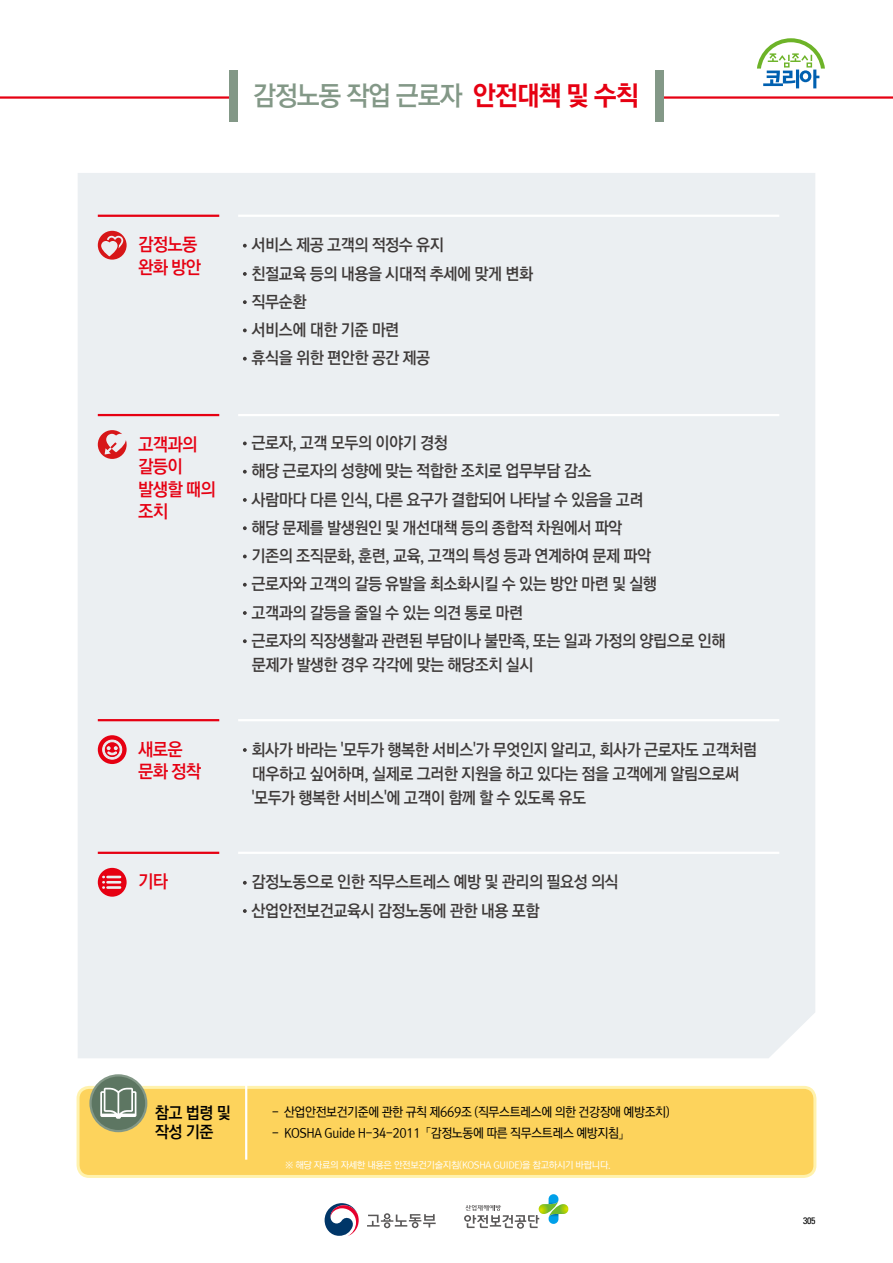
<style>
.page{position:relative;width:893px;height:1263px;background:#fff}
.page>*{position:absolute;margin:0;border:0;box-sizing:border-box;transform-origin:0 0}
.t1{font:27px "Rix Go B";letter-spacing:-.045em;color:#839887;scale:.95 1}
.t2{font:18px/22.5px "Rix Go B";letter-spacing:-.045em;color:#e60012;scale:.95 1}
.t3{font:16.5px/28.2px "Rix Go B";letter-spacing:-.03em;color:#3e3a39;scale:.95 1}
.t4{font:16.5px/19.5px "Rix Go B";letter-spacing:-.03em;color:#000;scale:.95 1}
.t5{font:12.75px "Rix Go M";letter-spacing:-.03em;color:#000;scale:.95 1}
.t6{font:9.3px "Rix Go M";letter-spacing:-.03em;color:#fff}
.t7{font:condensed 9.3px "Univers LT Std";color:#000;scale:1.05 1}
.s1{font-family:"Rix Go EB";color:#e60012}
</style>
<div class="page">
<hr style="left:0;top:96px;width:893px;height:3px;background:#e60012">
<svg style="left:757px;top:38px;width:68px;height:50px"></svg>
<svg style="left:464px;top:1194px;width:104px;height:35px"></svg>
<svg style="left:367px;top:1213px;width:69px;height:15px"></svg>
<svg style="left:325px;top:1203px;width:34px;height:33px"></svg>
<hr style="left:0;top:0;width:1px;height:170px;background:#839887">
<div style="left:233px;top:72px;width:426px;height:48px;background:#fff"></div>
<div style="left:229px;top:70px;width:8px;height:51px;background:#839887"></div>
<div style="left:656px;top:70px;width:8px;height:51px;background:#839887"></div>
<div style="left:78px;top:173px;width:737px;height:885px;background:#ebeff2"></div>
<hr style="left:238px;top:215px;width:541px;height:2px;background:#fff">
<hr style="left:238px;top:414px;width:541px;height:2px;background:#fff">
<hr style="left:238px;top:719px;width:541px;height:2px;background:#fff">
<hr style="left:238px;top:852px;width:541px;height:2px;background:#fff">
<hr style="left:98px;top:215px;width:121px;height:2px;background:#e60012">
<hr style="left:98px;top:414px;width:121px;height:2px;background:#e60012">
<hr style="left:98px;top:719px;width:121px;height:2px;background:#e60012">
<hr style="left:98px;top:852px;width:121px;height:2px;background:#e60012">
<svg style="left:243px;top:244px;width:4px;height:4px"></svg>
<svg style="left:243px;top:272px;width:4px;height:4px"></svg>
<svg style="left:243px;top:300px;width:4px;height:4px"></svg>
<svg style="left:243px;top:328px;width:4px;height:4px"></svg>
<svg style="left:243px;top:357px;width:4px;height:4px"></svg>
<svg style="left:243px;top:441px;width:4px;height:4px"></svg>
<svg style="left:243px;top:470px;width:4px;height:4px"></svg>
<svg style="left:243px;top:498px;width:4px;height:4px"></svg>
<svg style="left:243px;top:526px;width:4px;height:4px"></svg>
<svg style="left:243px;top:554px;width:4px;height:4px"></svg>
<svg style="left:243px;top:583px;width:4px;height:4px"></svg>
<svg style="left:243px;top:611px;width:4px;height:4px"></svg>
<svg style="left:243px;top:639px;width:4px;height:4px"></svg>
<svg style="left:243px;top:748px;width:4px;height:4px"></svg>
<svg style="left:243px;top:881px;width:4px;height:4px"></svg>
<svg style="left:243px;top:909px;width:4px;height:4px"></svg>
<div style="left:78px;top:1087px;width:737px;height:89px;background:#fdd35c;border-radius:11px"></div>
<div style="left:77px;top:1086px;width:739px;height:92px;border:3px solid #fff2ad;border-radius:11px"></div>
<div style="left:91px;top:1075px;width:55px;height:56px;background:#5d7662;border-radius:50%"></div>
<div style="left:89px;top:1074px;width:58px;height:58px;border:2px solid #839887;border-radius:50%"></div>
<svg style="left:100px;top:1088px;width:36px;height:31px"></svg>
<hr style="left:245px;top:1074px;width:2px;height:86px;background:#fff">
<svg style="left:98px;top:231px;width:29px;height:29px"></svg>
<svg style="left:98px;top:430px;width:29px;height:29px"></svg>
<svg style="left:98px;top:735px;width:29px;height:29px"></svg>
<svg style="left:102px;top:739px;width:20px;height:21px"></svg>
<svg style="left:98px;top:868px;width:29px;height:29px"></svg>
<svg style="left:103px;top:876px;width:17px;height:13px"></svg>
<h1 class="t1" style="left:253px;top:80px;width:408px">감정노동 작업 근로자 <span class="s1">안전대책 및 수칙</span></h1>
<p class="t2" style="left:138px;top:233px;width:68px">감정노동 완화 방안</p>
<p class="t3" style="left:252px;top:231px;width:298px">서비스 제공 고객의 적정수 유지<br>친절교육 등의 내용을 시대적 추세에 맞게 변화 직무순환<br>서비스에 대한 기준 마련<br>휴식을 위한 편안한 공간 제공</p>
<p class="t2" style="left:138px;top:433px;width:83px">고객과의 갈등이 발생할 때의 조치</p>
<p class="t3" style="left:252px;top:429px;width:500px">근로자, 고객 모두의 이야기 경청<br>해당 근로자의 성향에 맞는 적합한 조치로 업무부담 감소<br>사람마다 다른 인식, 다른 요구가 결합되어 나타날 수 있음을 고려<br>해당 문제를 발생원인 및 개선대책 등의 종합적 차원에서 파악<br>기존의 조직문화, 훈련, 교육, 고객의 특성 등과 연계하여 문제 파악<br>근로자와 고객의 갈등 유발을 최소화시킬 수 있는 방안 마련 및 실행<br>고객과의 갈등을 줄일 수 있는 의견 통로 마련<br>근로자의 직장생활과 관련된 부담이나 불만족, 또는 일과 가정의 양립으로 인해</p>
<p class="t3" style="left:252px;top:650px;width:298px">문제가 발생한 경우 각각에 맞는 해당조치 실시</p>
<p class="t2" style="left:138px;top:738px;width:68px">새로운 문화 정착</p>
<p class="t3" style="left:252px;top:737px;width:534px;line-height:24px">회사가 바라는 '모두가 행복한 서비스'가 무엇인지 알리고, 회사가 근로자도 고객처럼 대우하고 싶어하며, 실제로 그러한 지원을 하고 있다는 점을 고객에게 알림으로써 '모두가 행복한 서비스'에 고객이 함께 할 수 있도록 유도</p>
<p class="t2" style="left:138px;top:870px;width:33px">기타</p>
<p class="t3" style="left:252px;top:868px;width:388px">감정노동으로 인한 직무스트레스 예방 및 관리의 필요성 의식 산업안전보건교육시 감정노동에 관한 내용 포함</p>
<p class="t4" style="left:155px;top:1103px;width:82px">참고 법령 및 작성 기준</p>
<p class="t5" style="left:272px;top:1104px;width:420px">- 산업안전보건기준에 관한 규칙 제669조 (직무스트레스에 의한 건강장애 예방조치)</p>
<p class="t5" style="left:272px;top:1125px;width:378px">- KOSHA Guide H-34-2011「감정노동에 따른 직무스트레스 예방지침」</p>
<p class="t6" style="left:285px;top:1159px;width:327px">※ 해당 자료의 자세한 내용은 안전보건기술지침(KOSHA GUIDE)을 참고하시기 바랍니다.</p>
<p class="t7" style="left:803px;top:1215px;width:13px">305</p>
</div>
